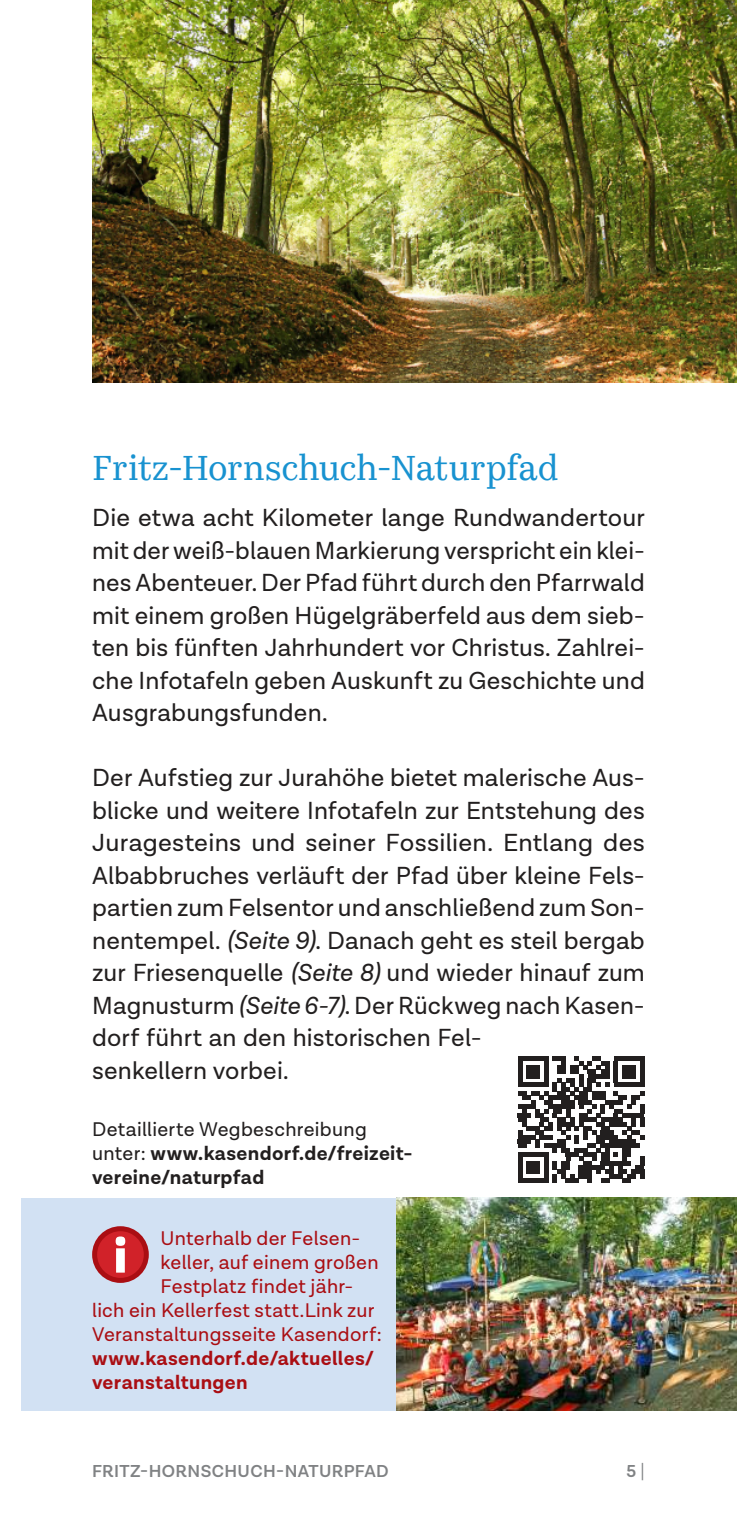
<style>
.page{position:relative;width:737px;height:1531px;background:#fff}
.page>*{position:absolute;margin:0;border:0;box-sizing:border-box;transform-origin:0 0}
.t1{font:35px "Kazimir Text";letter-spacing:-.005em;color:#1892d0}
.t2{font:25px/32.5px "Lota Grotesque";letter-spacing:.005em;color:#221f1f;text-align:justify}
.t3{font:20px "Lota Grotesque";letter-spacing:.015em;color:#aa0e13}
.t4{font:700 20px/24px "Lota Grotesque";letter-spacing:.015em;color:#221f1f}
.t5{font:700 20px/24px "Lota Grotesque";letter-spacing:.02em;color:#aa0e13}
.t6{font:600 17.5px "Lota Grotesque";letter-spacing:.02em;color:#808284}
.s1{font-style:italic}
.s2{font-weight:400}
.s3{font-weight:300;font-size:20px}
</style>
<div class="page">
<div style="left:21px;top:1198px;width:716px;height:212px;background:#d2e1f3"></div>
<img style="left:92px;top:0;width:645px;height:383px">
<div style="left:95px;top:1228px;width:51px;height:52px;background:#d12229;border-radius:50%"></div>
<div style="left:92px;top:1226px;width:57px;height:57px;border:5px solid #aa0e13;border-radius:50%"></div>
<svg style="left:116px;top:1236px;width:9px;height:36px"></svg>
<img style="left:397px;top:1197px;width:340px;height:213px">
<svg style="left:518px;top:1056px;width:126px;height:127px"></svg>
<div style="left:592px;top:1056px;width:9px;height:5px;background:#221f1f"></div>
<div style="left:614px;top:1056px;width:30px;height:5px;background:#221f1f"></div>
<h1 class="t1" style="left:92px;top:453px;width:468px">Fritz-Hornschuch-Naturpfad</h1>
<p class="t2" style="left:92px;top:502px;width:554px">Die etwa acht Kilometer lange Rundwandertour mit der weiß-blauen Markierung verspricht ein klei&shy;nes Abenteuer. Der Pfad führt durch den Pfarrwald mit einem großen Hügelgräberfeld aus dem sieb&shy;ten bis fünften Jahrhundert vor Christus. Zahlrei&shy;che Infotafeln geben Auskunft zu Geschichte und Ausgrabungsfunden.</p>
<p class="t2" style="left:92px;top:762px;width:554px;text-align:left">Der Aufstieg zur Jurahöhe bietet malerische Aus&shy;blicke und weitere Infotafeln zur Entstehung des Juragesteins und seiner Fossilien. Entlang des Albabbruches verläuft der Pfad über kleine Fels&shy;partien zum Felsentor und anschließend zum Son&shy;nentempel. <span class="s1">(Seite 9)</span>. Danach geht es steil bergab zur Friesenquelle <span class="s1">(Seite 8)</span> und wieder hinauf zum Magnusturm <span class="s1">(Seite 6-7)</span>. Der Rückweg nach Kasen&shy;dorf führt an den historischen Fel-<br>senkellern vorbei.</p>
<p class="t4" style="left:92px;top:1117px;width:322px"><span class="s2">Detaillierte Wegbeschreibung unter:</span> www.kasendorf.de/freizeit&shy;vereine/naturpfad</p>
<p class="t3" style="left:160px;top:1228px;width:201px">Unterhalb der Felsen-</p>
<p class="t3" style="left:160px;top:1252px;width:220px">keller, auf einem großen</p>
<p class="t3" style="left:160px;top:1276px;width:194px">Festplatz findet jähr-</p>
<p class="t3" style="left:92px;top:1300px;width:284px">lich ein Kellerfest statt.Link zur</p>
<p class="t3" style="left:92px;top:1324px;width:291px">Veranstaltungsseite Kasendorf:</p>
<p class="t5" style="left:92px;top:1346px;width:284px">www.kasendorf.de/aktuelles/ veranstaltungen</p>
<p class="t6" style="left:92px;top:1461px;width:298px">FRITZ-HORNSCHUCH-NATURPFAD</p>
<p class="t6" style="left:626px;top:1461px;width:20px">5 <span class="s3">|</span></p>
</div>
